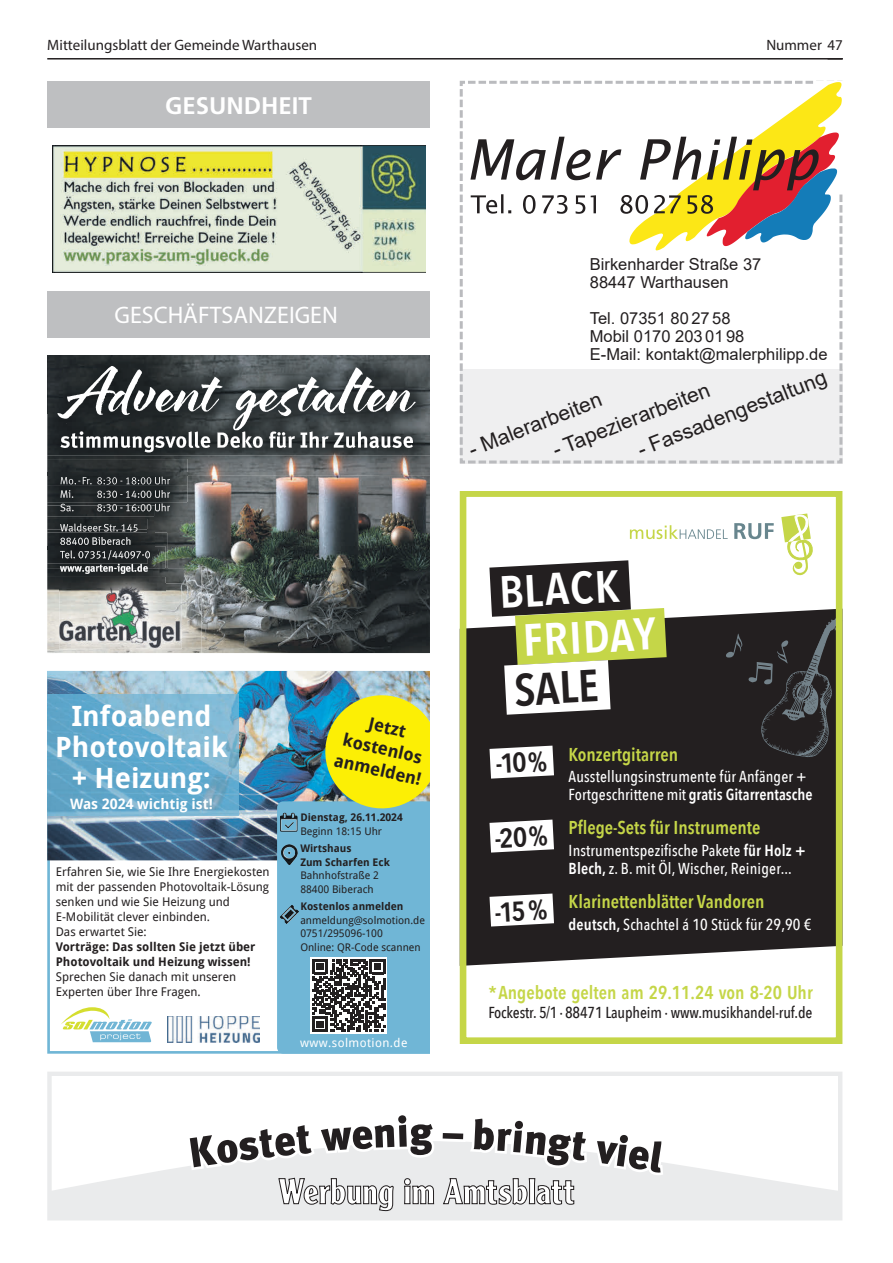
<style>
.page{position:relative;width:893px;height:1263px;background:#fff}
.page>*{position:absolute;margin:0;border:0;box-sizing:border-box;transform-origin:0 0}
.t1{font:600 45px/49.3px "Avenir Next Condensed";color:#fff;scale:1.05 1}
.t2{font:600 45px "Avenir Next Condensed";color:#231f20;scale:1.05 1}
.t3{font:700 28.05px/31px "Droid Sans";color:#fff;text-align:center}
.t4{font:600 27.15px "Avenir Next Condensed";color:#231f20;scale:1.05 1}
.t5{font:700 24px "Frutiger";color:#fff}
.t6{font:700 24px "Frutiger LT Std";color:#fff}
.t7{font:21px "Arial";color:#231f20}
.t8{font:600 18.6px "Avenir Next Condensed";color:#c5d648}
.t9{font:700 17.25px/21.6px "Droid Sans";color:#231f20;text-align:center}
.t10{font:16.5px/18px "Arial";color:#231f20}
.t11{font:500 15.9px/18px "Avenir Next Condensed";letter-spacing:.01em;color:#fff}
.t12{font:500 15.9px "Avenir Next Condensed";letter-spacing:-.01em;color:#231f20}
.t13{font:15px "Myriad Pro";color:#231f20}
.t14{font:700 14.4px "Droid Sans";color:#fff}
.t15{font:12px/15px "Droid Sans";color:#231f20}
.t16{font:700 12px/15px "Droid Sans";color:#231f20}
.t17{font:12px "Droid Sans";letter-spacing:.035em;color:#fff}
.t18{font:10.5px/13.5px "Droid Sans";color:#231f20}
.t19{font:700 10.5px/13.5px "Droid Sans";color:#231f20}
.s1{font-weight:600}
</style>
<div class="page">
<hr style="left:47px;top:58px;width:795px;height:2px;background:#231f20">
<svg style="left:828px;top:58px;width:15px;height:2px"></svg>
<svg style="left:460px;top:81px;width:382px;height:382px"></svg>
<img style="left:52px;top:145px;width:373px;height:128px">
<img style="left:155px;top:475px;width:275px;height:178px">
<img style="left:47px;top:355px;width:383px;height:120px">
<img style="left:47px;top:569px;width:154px;height:84px">
<img style="left:59px;top:583px;width:123px;height:66px">
<img style="left:47px;top:563px;width:118px;height:28px">
<img style="left:59px;top:583px;width:106px;height:8px">
<img style="left:155px;top:533px;width:12px;height:36px">
<svg style="left:165px;top:569px;width:2px;height:8px"></svg>
<img style="left:47px;top:530px;width:13px;height:33px">
<img style="left:47px;top:503px;width:140px;height:27px">
<svg style="left:187px;top:503px;width:1px;height:13px"></svg>
<img style="left:47px;top:505px;width:108px;height:11px">
<img style="left:47px;top:459px;width:140px;height:44px">
<img style="left:47px;top:472px;width:140px;height:3px">
<svg style="left:60px;top:524px;width:95px;height:50px;background:#484b4c"></svg>
<svg style="left:60px;top:477px;width:110px;height:34px;background:#3f4345"></svg>
<svg style="left:57px;top:364px;width:362px;height:88px"></svg>
<div style="left:468px;top:609px;width:366px;height:357px;background:#231f20"></div>
<svg style="left:630px;top:523px;width:144px;height:16px"></svg>
<svg style="left:781px;top:513px;width:32px;height:62px"></svg>
<div style="left:460px;top:491px;width:382px;height:553px;border:7px solid #c5d648"></div>
<svg style="left:489px;top:560px;width:178px;height:155px"></svg>
<svg style="left:489px;top:746px;width:65px;height:33px"></svg>
<svg style="left:489px;top:819px;width:65px;height:33px"></svg>
<svg style="left:489px;top:893px;width:65px;height:33px"></svg>
<svg style="left:726px;top:634px;width:16px;height:23px"></svg>
<svg style="left:748px;top:618px;width:94px;height:139px;background:#393932"></svg>
<svg style="left:47px;top:860px;width:230px;height:194px"></svg>
<img style="left:47px;top:671px;width:383px;height:189px">
<svg style="left:277px;top:690px;width:153px;height:364px;background:#83b2a0"></svg>
<img style="left:47px;top:694px;width:192px;height:122px">
<img style="left:168px;top:1016px;width:91px;height:26px">
<svg style="left:61px;top:1007px;width:91px;height:35px"></svg>
<div style="left:47px;top:291px;width:383px;height:46px;background:#bebfc1"></div>
<div style="left:47px;top:81px;width:383px;height:47px;background:#bebfc1"></div>
<svg style="left:47px;top:1072px;width:795px;height:148px"></svg>
<svg style="left:187px;top:1113px;width:477px;height:98px"></svg>
<p class="t13" style="left:47px;top:35px;width:272px">Mitteilungsblatt der Gemeinde Warthausen</p>
<p class="t13" style="left:766px;top:35px;width:78px">Nummer 47</p>
<h3 class="t6" style="left:165px;top:91px;width:148px">GESUNDHEIT</h3>
<h3 class="t5" style="left:115px;top:301px;width:225px">GESCHÄFTSANZEIGEN</h3>
<h3 class="t10" style="left:590px;top:255px;width:173px">Birkenharder Straße 37<br>88447 Warthausen</h3>
<h3 class="t10" style="left:590px;top:309px;width:239px">Tel. 07351 80 27 58<br>Mobil 0170 203 01 98<br>E-Mail: kontakt@malerphilipp.de</h3>
<h3 class="t7" style="left:464px;top:437px;width:143px;rotate:-22deg">- Malerarbeiten</h3>
<h3 class="t7" style="left:633px;top:437px;width:203px;rotate:-22deg">- Fassadengestaltung</h3>
<h3 class="t7" style="left:548px;top:437px;width:168px;rotate:-22deg">- Tapezierarbeiten</h3>
<h2 class="t3" style="left:55px;top:700px;width:174px">Infoabend<br>Photovoltaik + Heizung:</h2>
<p class="t14" style="left:70px;top:796px;width:144px">Was 2024 wichtig ist!</p>
<p class="t15" style="left:56px;top:864px;width:215px">Erfahren Sie, wie Sie Ihre Energiekosten mit der passenden Photovoltaik-Lösung senken und wie Sie Heizung und<br>E-Mobilität clever einbinden.<br>Das erwartet Sie:</p>
<p class="t16" style="left:56px;top:939px;width:201px">Vorträge: Das sollten Sie jetzt über<br>Photovoltaik und Heizung wissen!</p>
<p class="t15" style="left:56px;top:969px;width:182px">Sprechen Sie danach mit unseren<br>Experten über Ihre Fragen.</p>
<h3 class="t9" style="left:347px;top:707px;width:90px;rotate:13deg">Jetzt kostenlos anmelden!</h3>
<p class="t19" style="left:300px;top:811px;width:104px">Dienstag, 26.11.2024</p>
<p class="t18" style="left:300px;top:825px;width:83px">Beginn 18:15 Uhr</p>
<p class="t19" style="left:300px;top:842px;width:91px">Wirtshaus<br>Zum Scharfen Eck</p>
<p class="t18" style="left:300px;top:869px;width:80px">Bahnhofstraße 2<br>88400 Biberach</p>
<p class="t19" style="left:300px;top:900px;width:105px">Kostenlos anmelden</p>
<p class="t18" style="left:300px;top:913px;width:126px">anmeldung@solmotion.de<br>0751/295096-100<br>Online: QR-Code scannen</p>
<p class="t17" style="left:300px;top:1036px;width:109px">www.solmotion.de</p>
<h1 class="t1" style="left:519px;top:565px;width:128px;text-indent:-21px;rotate:-3deg">BLACK<br>FRIDAY</h1>
<h1 class="t2" style="left:512px;top:651px;width:82px;rotate:-3deg">SALE</h1>
<h3 class="t4" style="left:494px;top:740px;width:51px;rotate:-3deg">-10 %</h3>
<h3 class="t4" style="left:493px;top:815px;width:52px;rotate:-3deg">-20 %</h3>
<h3 class="t4" style="left:493px;top:889px;width:52px;rotate:-3deg">-15 %</h3>
<h3 class="t8" style="left:569px;top:738px;width:111px">Konzertgitarren</h3>
<h3 class="t11" style="left:569px;top:768px;width:245px">Ausstellungsinstrumente für Anfänger +<br>Fortgeschrittene mit <span class="s1">gratis Gitarrentasche</span></h3>
<h3 class="t8" style="left:569px;top:812px;width:193px">Pflege-Sets für Instrumente</h3>
<h3 class="t11" style="left:569px;top:842px;width:239px">Instrumentspezifische Pakete <span class="s1">für Holz +<br>Blech,</span> z. B. mit Öl, Wischer, Reiniger...</h3>
<h3 class="t8" style="left:569px;top:886px;width:197px">Klarinettenblätter Vandoren</h3>
<h3 class="t11" style="left:569px;top:915px;width:244px"><span class="s1">deutsch,</span> Schachtel á 10 Stück für 29,90 €</h3>
<h3 class="t8" style="left:488px;top:976px;width:326px">*Angebote gelten am 29.11.24 von 8-20 Uhr</h3>
<h3 class="t12" style="left:488px;top:1003px;width:326px">Fockestr. 5/1 · 88471 Laupheim · www.musikhandel-ruf.de</h3>
</div>
